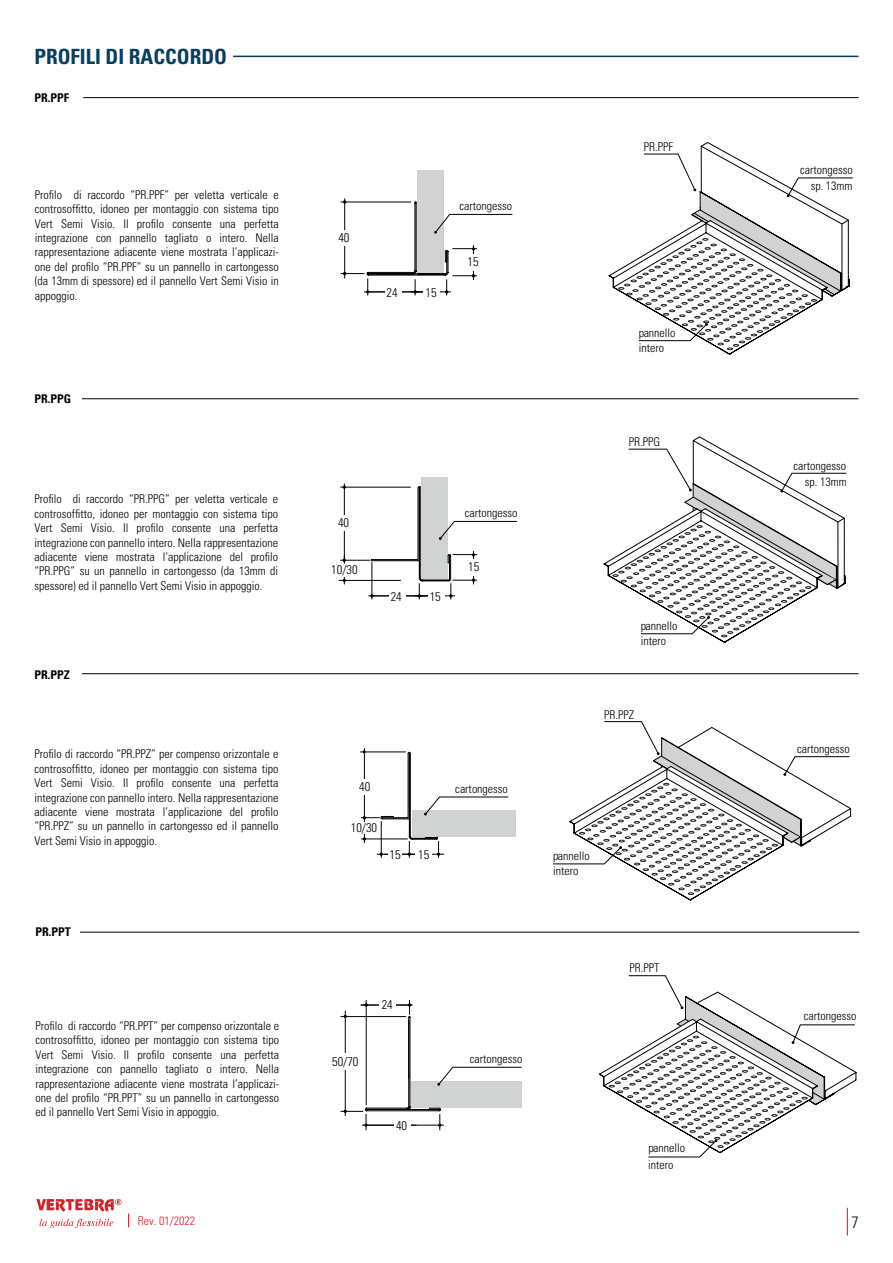
<style>
.page{position:relative;width:893px;height:1263px;background:#fff}
.page>*{position:absolute;margin:0;border:0;box-sizing:border-box;transform-origin:0 0}
.t1{font:700 condensed 21px "Univers LT Std";color:#093f5e}
.t2{font:300 condensed 16.5px "Univers LT Std";color:#101315}
.t3{font:300 condensed 12.6px "Univers LT Std";color:#000001}
.t4{font:300 condensed 12.45px "Univers LT Std";color:#000001}
.t5{font:300 condensed 12px/14.4px "Univers LT Std";color:#000001;text-align:justify}
.t6{font:700 condensed 12px "Univers LT Std";color:#000001}
.t7{font:300 condensed 12px "Univers LT Std";color:#d2222a}
</style>
<div class="page">
<svg style="left:847px;top:1208px;width:1px;height:27px"></svg>
<hr style="left:233px;top:56px;width:625px;height:1px;background:#093f5e">
<hr style="left:83px;top:97px;width:775px;height:1px;background:#000001">
<hr style="left:82px;top:398px;width:776px;height:1px;background:#000001">
<hr style="left:82px;top:673px;width:776px;height:1px;background:#000001">
<hr style="left:80px;top:932px;width:779px;height:1px;background:#000001">
<div style="left:417px;top:170px;width:27px;height:103px;background:#d1d2d2"></div>
<div style="left:421px;top:477px;width:27px;height:102px;background:#d1d2d2"></div>
<hr style="left:368px;top:596px;width:54px;height:1px;background:#000001">
<hr style="left:339px;top:580px;width:62px;height:1px;background:#000001">
<hr style="left:340px;top:560px;width:30px;height:1px;background:#000001">
<svg style="left:343px;top:556px;width:3px;height:28px"></svg>
<div style="left:340px;top:564px;width:8px;height:13px;background:#fff"></div>
<hr style="left:340px;top:1016px;width:66px;height:1px;background:#000001">
<svg style="left:341px;top:1000px;width:181px;height:130px"></svg>
<div style="left:340px;top:1054px;width:10px;height:16px;background:#fff"></div>
<hr style="left:344px;top:198px;width:1px;height:80px;background:#000001">
<svg style="left:370px;top:486px;width:147px;height:113px"></svg>
<svg style="left:341px;top:200px;width:172px;height:95px"></svg>
<div style="left:335px;top:230px;width:19px;height:16px;background:#fff"></div>
<hr style="left:340px;top:487px;width:71px;height:1px;background:#000001">
<hr style="left:344px;top:483px;width:1px;height:81px;background:#000001">
<div style="left:335px;top:515px;width:19px;height:16px;background:#fff"></div>
<svg style="left:36px;top:1199px;width:85px;height:13px"></svg>
<svg style="left:39px;top:1219px;width:74px;height:9px"></svg>
<svg style="left:128px;top:1213px;width:1px;height:14px"></svg>
<svg style="left:609px;top:142px;width:244px;height:213px"></svg>
<svg style="left:604px;top:436px;width:243px;height:207px"></svg>
<svg style="left:599px;top:975px;width:257px;height:182px"></svg>
<svg style="left:553px;top:721px;width:298px;height:179px"></svg>
<div style="left:412px;top:810px;width:103px;height:27px;background:#d1d2d2"></div>
<hr style="left:364px;top:748px;width:1px;height:95px;background:#000001">
<hr style="left:360px;top:752px;width:46px;height:1px;background:#000001">
<svg style="left:361px;top:750px;width:148px;height:108px"></svg>
<h1 class="t1" style="left:34px;top:43px;width:194px">PROFILI DI RACCORDO</h1>
<p class="t6" style="left:35px;top:90px;width:36px">PR.PPF</p>
<p class="t5" style="left:35px;top:187px;width:245px">Profilo di raccordo “PR.PPF” per veletta verticale e controsoffitto, idoneo per montaggio con sistema tipo Vert Semi Visio. Il profilo consente una perfetta integrazione con pannello tagliato o intero. Nella rappresentazione adiacente viene mostrata l’applicazi&shy;one del profilo “PR.PPF” su un pannello in cartongesso (da 13mm di spessore) ed il pannello Vert Semi Visio in appoggio.</p>
<p class="t6" style="left:35px;top:391px;width:38px">PR.PPG</p>
<p class="t5" style="left:35px;top:492px;width:245px">Profilo di raccordo “PR.PPG” per veletta verticale e controsoffitto, idoneo per montaggio con sistema tipo Vert Semi Visio. Il profilo consente una perfetta integrazione con pannello intero. Nella rappresentazione adiacente viene mostrata l’applicazione del profilo “PR.PPG” su un pannello in cartongesso (da 13mm di spessore) ed il pannello Vert Semi Visio in appoggio.</p>
<p class="t6" style="left:35px;top:667px;width:37px">PR.PPZ</p>
<p class="t5" style="left:35px;top:747px;width:245px">Profilo di raccordo “PR.PPZ” per compenso orizzontale e controsoffitto, idoneo per montaggio con sistema tipo Vert Semi Visio. Il profilo consente una perfetta integrazione con pannello intero. Nella rappresentazione adiacente viene mostrata l’applicazione del profilo “PR.PPZ” su un pannello in cartongesso ed il pannello Vert Semi Visio in appoggio.</p>
<p class="t6" style="left:35px;top:925px;width:37px">PR.PPT</p>
<p class="t5" style="left:35px;top:1018px;width:245px">Profilo di raccordo “PR.PPT” per compenso orizzontale e controsoffitto, idoneo per montaggio con sistema tipo Vert Semi Visio. Il profilo consente una perfetta integrazione con pannello tagliato o intero. Nella rappresentazione adiacente viene mostrata l’applicazi&shy;one del profilo “PR.PPT” su un pannello in cartongesso ed il pannello Vert Semi Visio in appoggio.</p>
<p class="t7" style="left:138px;top:1213px;width:59px">Rev. 01/2022</p>
<p class="t3" style="left:338px;top:230px;width:13px">40</p>
<p class="t4" style="left:387px;top:285px;width:13px">24</p>
<p class="t4" style="left:426px;top:285px;width:13px">15</p>
<p class="t5" style="left:459px;top:199px;width:54px">cartongesso</p>
<p class="t4" style="left:468px;top:254px;width:13px">15</p>
<p class="t3" style="left:338px;top:515px;width:13px">40</p>
<p class="t3" style="left:331px;top:562px;width:28px">10/30</p>
<p class="t4" style="left:391px;top:589px;width:13px">24</p>
<p class="t4" style="left:430px;top:589px;width:13px">15</p>
<p class="t5" style="left:465px;top:506px;width:54px">cartongesso</p>
<p class="t4" style="left:468px;top:559px;width:13px">15</p>
<p class="t3" style="left:359px;top:779px;width:13px">40</p>
<p class="t5" style="left:455px;top:781px;width:54px">cartongesso</p>
<p class="t3" style="left:351px;top:820px;width:28px">10/30</p>
<p class="t3" style="left:390px;top:847px;width:13px">15</p>
<p class="t3" style="left:418px;top:847px;width:13px">15</p>
<p class="t5" style="left:644px;top:139px;width:31px">PR.PPF</p>
<p class="t5" style="left:639px;top:326px;width:38px">pannello</p>
<p class="t5" style="left:639px;top:340px;width:27px">intero</p>
<p class="t5" style="left:629px;top:435px;width:33px">PR.PPG</p>
<p class="t5" style="left:641px;top:618px;width:38px;line-height:14.9px">pannello intero</p>
<p class="t5" style="left:604px;top:707px;width:31px">PR.PPZ</p>
<p class="t5" style="left:553px;top:848px;width:38px;line-height:15.3px">pannello intero</p>
<p class="t3" style="left:332px;top:1054px;width:28px">50/70</p>
<p class="t3" style="left:382px;top:997px;width:13px">24</p>
<p class="t3" style="left:396px;top:1118px;width:13px">40</p>
<p class="t5" style="left:470px;top:1051px;width:54px">cartongesso</p>
<p class="t5" style="left:630px;top:960px;width:31px">PR.PPT</p>
<p class="t5" style="left:648px;top:1139px;width:38px;line-height:17.2px">pannello intero</p>
<p class="t5" style="left:800px;top:163px;width:54px">cartongesso</p>
<p class="t5" style="left:811px;top:179px;width:43px">sp. 13mm</p>
<p class="t5" style="left:794px;top:458px;width:54px">cartongesso</p>
<p class="t5" style="left:805px;top:474px;width:43px">sp. 13mm</p>
<p class="t5" style="left:797px;top:741px;width:54px">cartongesso</p>
<p class="t5" style="left:804px;top:1009px;width:54px">cartongesso</p>
<h2 class="t2" style="left:851px;top:1213px;width:9px">7</h2>
</div>
